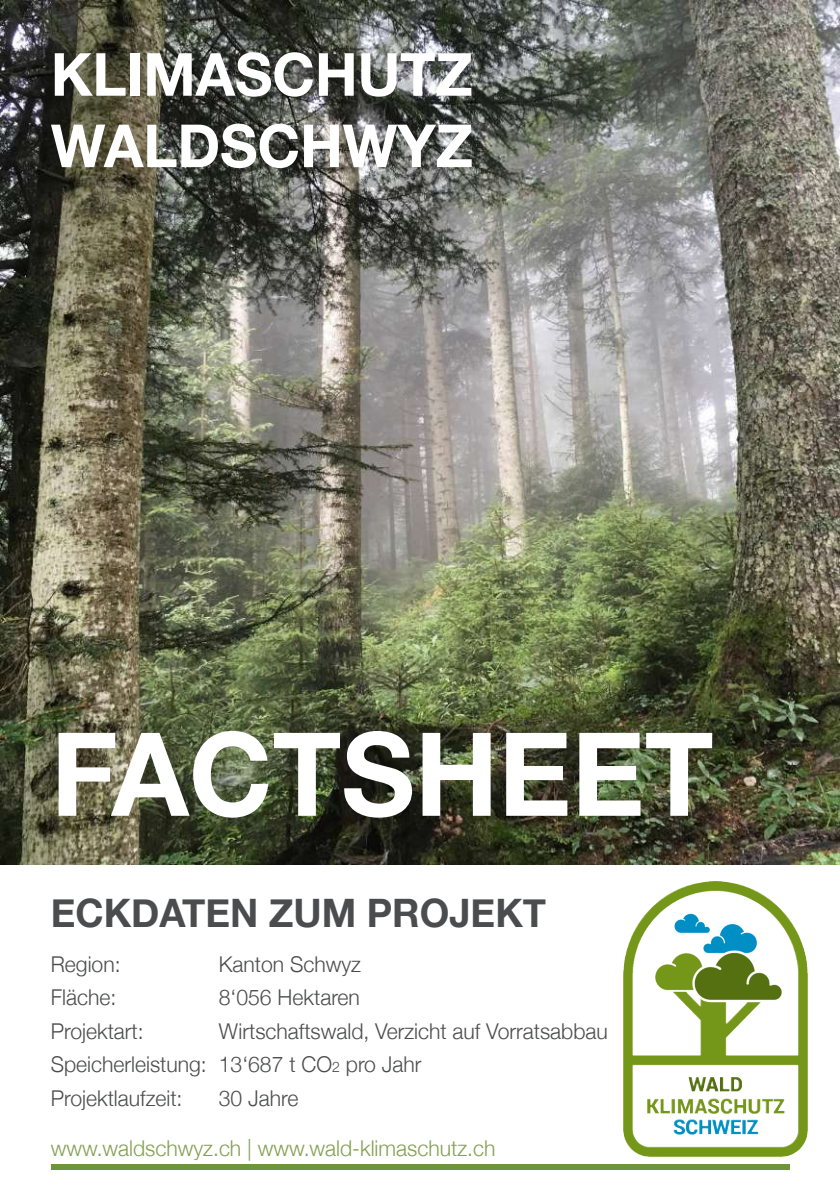
<style>
.page{position:relative;width:840px;height:1191px;background:#fff}
.page>*{position:absolute;margin:0;border:0;box-sizing:border-box;transform-origin:0 0}
.t1{font:700 116px "Helvetica Neue";color:#fff}
.t2{font:700 59.4px/71.4px "Helvetica Neue";letter-spacing:-.005em;color:#fff}
.t3{font:700 39.2px "Helvetica Neue";color:#4b4c4d}
.t4{font:300 21.8px/33.4px "Helvetica Neue";color:#4b4c4d}
.t5{font:300 21.8px "Helvetica Neue";color:#82a051}
.s1{font-size:14.6px}
</style>
<div class="page">
<img style="left:1px;top:0;width:838px;height:864px">
<img style="left:623px;top:881px;width:184px;height:275px">
<div style="left:51px;top:1163px;width:738px;height:6px;background:#6e943c"></div>
<h2 class="t2" style="left:51px;top:40px;width:423px">KLIMASCHUTZ<br>WALDSCHWYZ</h2>
<h1 class="t1" style="left:51px;top:683px;width:664px">FACTSHEET</h1>
<h3 class="t3" style="left:51px;top:882px;width:496px">ECKDATEN ZUM PROJEKT</h3>
<p class="t4" style="left:51px;top:946px;width:71px">Region:</p>
<p class="t4" style="left:219px;top:946px;width:144px">Kanton Schwyz</p>
<p class="t4" style="left:51px;top:979px;width:67px">Fläche:</p>
<p class="t4" style="left:219px;top:979px;width:143px">8‘056 Hektaren</p>
<p class="t4" style="left:51px;top:1012px;width:94px">Projektart:</p>
<p class="t4" style="left:51px;top:1012px;width:558px;text-indent:168px">Wirtschaftswald, Verzicht auf Vorratsabbau<br>Speicherleistung: 13‘687 t CO<span class="s1">2</span> pro Jahr<br>Projektlaufzeit:</p>
<p class="t4" style="left:219px;top:1079px;width:81px">30 Jahre</p>
<p class="t5" style="left:51px;top:1130px;width:446px">www.waldschwyz.ch | www.wald-klimaschutz.ch</p>
</div>
